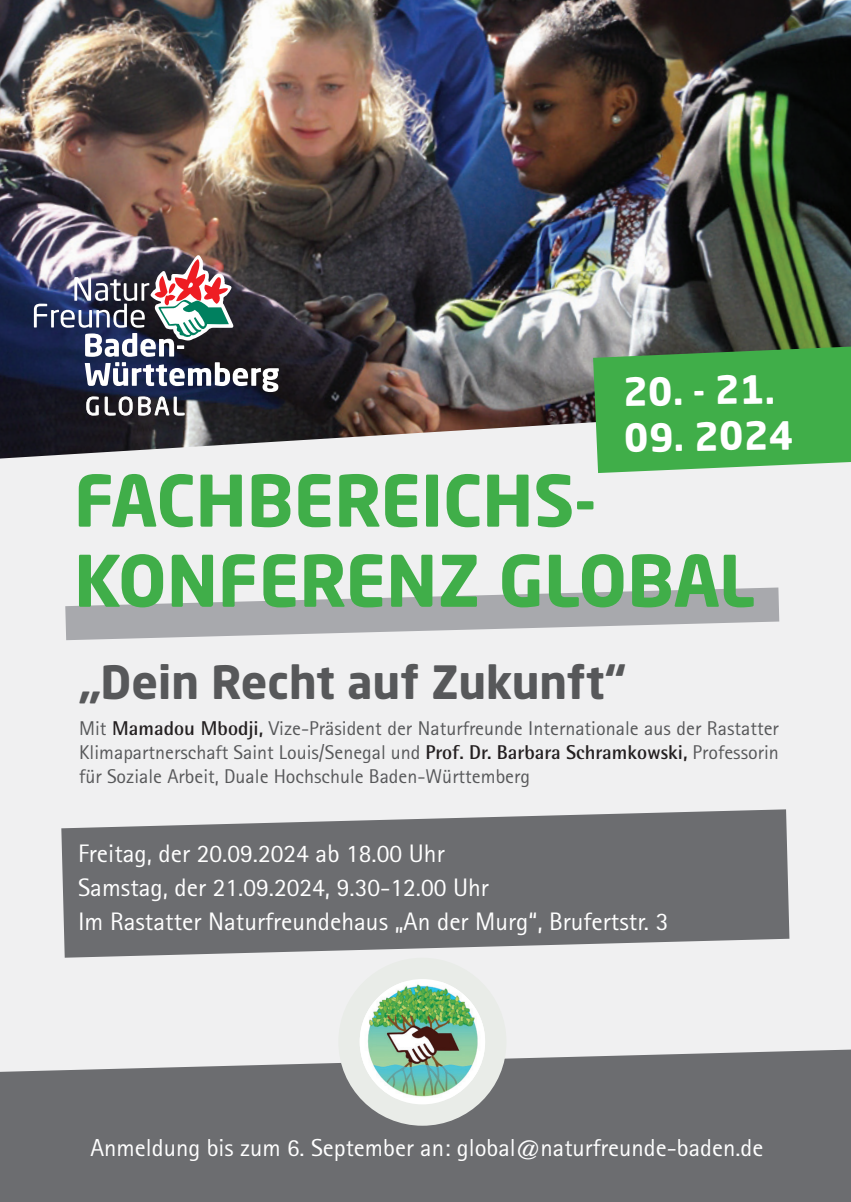
<style>
.page{position:relative;width:851px;height:1202px;background:#fff}
.page>*{position:absolute;margin:0;border:0;box-sizing:border-box;transform-origin:0 0}
.t1{font:700 70px/80.2px "Neo Sans Pro";color:#40ae49}
.t2{font:700 45.4px "Neo Sans Pro";color:#57585a}
.t3{font:700 38.4px "Neo Sans Pro";color:#fff}
.t4{font:25.4px/33.8px "Rotis Sans Serif";color:#fff}
.t5{font:24.6px "Rotis Sans Serif";color:#fff}
.t6{font:20px/24px "Rotis Sans Serif";color:#57585a;text-align:justify}
.s1{font-family:"Rotis Semi Sans Std";font-weight:700;color:#231f20}
</style>
<div class="page">
<div style="left:0;top:27px;width:850px;height:1175px;background:#f0f0f1"></div>
<div style="left:0;top:1049px;width:850px;height:153px;background:#6c6d70"></div>
<div style="left:338px;top:958px;width:168px;height:168px;background:#e9ece8;border-radius:50%"></div>
<img style="left:359px;top:982px;width:126px;height:116px">
<img style="left:0;top:0;width:850px;height:459px">
<svg style="left:65px;top:587px;width:714px;height:53px"></svg>
<svg style="left:61px;top:809px;width:728px;height:149px;background:#7d7e81"></svg>
<img style="left:34px;top:255px;width:245px;height:163px">
<svg style="left:593px;top:333px;width:257px;height:140px;background:#4ba652"></svg>
<h3 class="t3" style="left:622px;top:367px;width:153px;rotate:-1deg">20. - 21.</h3>
<h3 class="t3" style="left:623px;top:413px;width:171px;rotate:-1deg">09. 2024</h3>
<h1 class="t1" style="left:74px;top:459px;width:682px">FACHBEREICHS-<br>KONFERENZ GLOBAL</h1>
<h2 class="t2" style="left:79px;top:653px;width:548px">„Dein Recht auf Zukunft“</h2>
<p class="t6" style="left:79px;top:716px;width:701px">Mit <span class="s1">Mamadou Mbodji,</span> Vize-Präsident der Naturfreunde Internationale aus der Rastatter Klimapartnerschaft Saint Louis/Senegal und <span class="s1">Prof. Dr. Barbara Schramkowski,</span> Professorin für Soziale Arbeit, Duale Hochschule Baden-Württemberg</p>
<p class="t4" style="left:78px;top:836px;width:591px">Freitag, der 20.09.2024 ab 18.00 Uhr<br>Samstag, der 21.09.2024, 9.30-12.00 Uhr<br>Im Rastatter Naturfreundehaus „An der Murg“, Brufertstr. 3</p>
<p class="t5" style="left:90px;top:1133px;width:674px">Anmeldung bis zum 6. September an: global@naturfreunde-baden.de</p>
</div>
